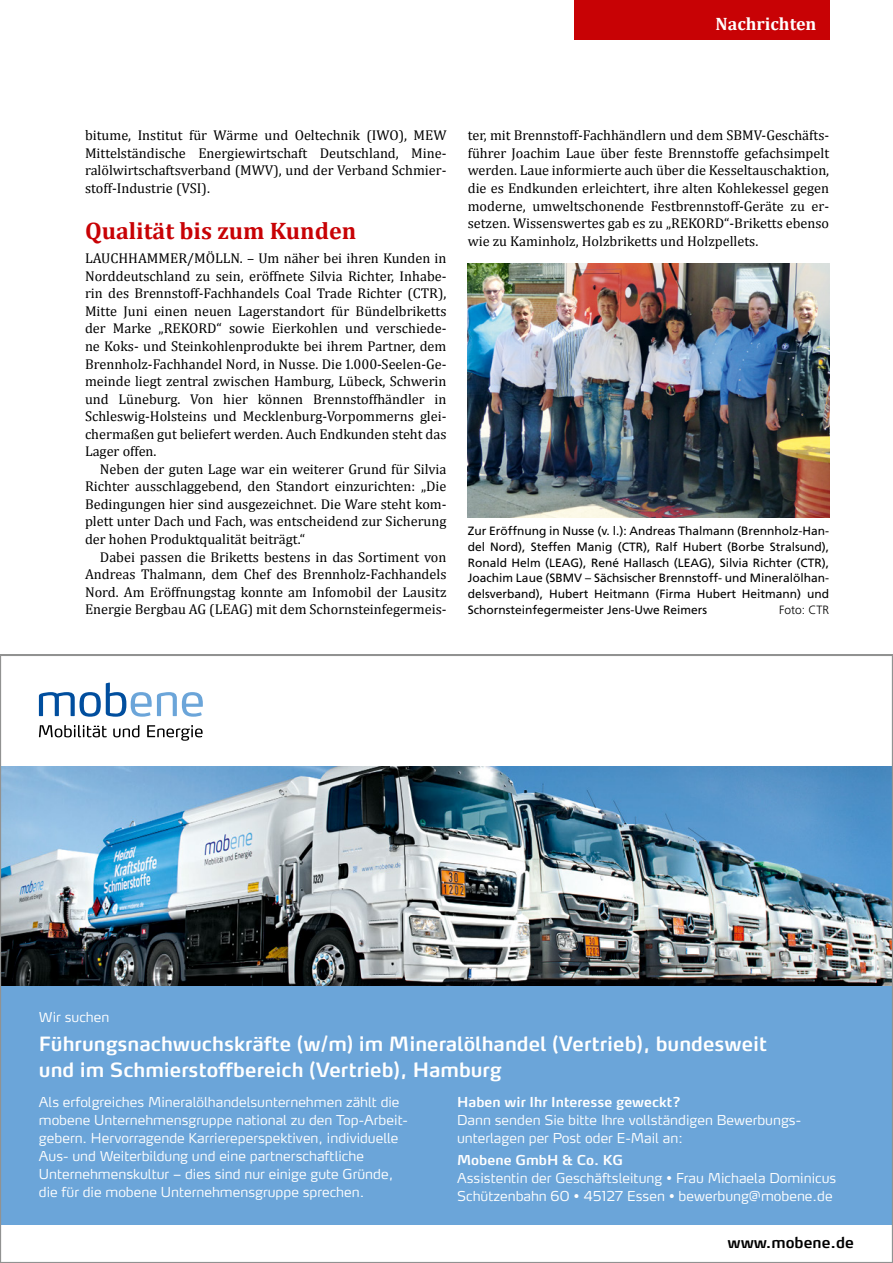
<style>
.page{position:relative;width:893px;height:1263px;background:#fff}
.page>*{position:absolute;margin:0;border:0;box-sizing:border-box;transform-origin:0 0}
._02_Headline_Nachric{font:700 24px "Cambria";color:#c80205}
.t1{font:600 19.5px/25.5px "Max OT";color:#fff}
.t2{font:700 18px "Cambria";color:#fff}
.t3{font:600 15px "Max OT";color:#000}
.Grundschrift_Einzug{font:14.25px/17.5px "Cambria";color:#000;text-align:justify}
.Grundschrift{font:14.25px/17.5px "Cambria";color:#000;text-align:justify}
.t4{font:300 13.5px/18px "Max OT";color:#fff}
.BU{font:12px/15.8px "Frutiger LT Std";color:#000;text-align:justify}
.BU-2{font:300 12px "Frutiger LT Std";color:#000}
.s1{font-weight:600}
</style>
<div class="page">
<div style="left:574px;top:0;width:255px;height:40px;background:#c80205"></div>
<img style="left:468px;top:263px;width:361px;height:255px">
<div style="left:0;top:985px;width:893px;height:240px;background:#6ba5d9"></div>
<svg style="left:39px;top:682px;width:164px;height:35px"></svg>
<svg style="left:39px;top:725px;width:68px;height:12px"></svg>
<svg style="left:113px;top:725px;width:26px;height:12px"></svg>
<svg style="left:147px;top:725px;width:56px;height:16px"></svg>
<img style="left:3px;top:766px;width:887px;height:219px">
<p class="t2" style="left:715px;top:11px;width:102px">Nachrichten</p>
<p class="Grundschrift" style="left:85px;top:127px;width:363px">bitume, Institut für Wärme und Oeltechnik (IWO), MEW Mittelständische Energiewirtschaft Deutschland, Mine&shy;ralölwirtschaftsverband (MWV), und der Verband Schmier&shy;stoff-Industrie (VSI).</p>
<p class="_02_Headline_Nachric" style="left:85px;top:214px;width:273px">Qualität bis zum Kunden</p>
<p class="Grundschrift" style="left:85px;top:249px;width:363px">LAUCHHAMMER/MÖLLN. – Um näher bei ihren Kunden in Norddeutschland zu sein, eröffnete Silvia Richter, Inhabe&shy;rin des Brennstoff-Fachhandels Coal Trade Richter (CTR), Mitte Juni einen neuen Lagerstandort für Bündelbriketts der Marke „REKORD“ sowie Eierkohlen und verschiede&shy;ne Koks- und Steinkohlenprodukte bei ihrem Partner, dem Brennholz-Fachhandel Nord, in Nusse. Die 1.000-Seelen-Ge&shy;meinde liegt zentral zwischen Hamburg, Lübeck, Schwerin und Lüneburg. Von hier können Brennstoffhändler in Schleswig-Holsteins und Mecklenburg-Vorpommerns glei&shy;chermaßen gut beliefert werden. Auch Endkunden steht das Lager offen.</p>
<p class="Grundschrift_Einzug" style="left:85px;top:460px;width:363px;text-indent:15px">Neben der guten Lage war ein weiterer Grund für Silvia Richter ausschlaggebend, den Standort einzurichten: „Die Bedingungen hier sind ausgezeichnet. Die Ware steht kom&shy;plett unter Dach und Fach, was entscheidend zur Sicherung der hohen Produktqualität beiträgt.“</p>
<p class="Grundschrift_Einzug" style="left:85px;top:548px;width:363px;text-indent:15px">Dabei passen die Briketts bestens in das Sortiment von Andreas Thalmann, dem Chef des Brennholz-Fachhandels Nord. Am Eröffnungstag konnte am Infomobil der Lausitz Energie Bergbau AG (LEAG) mit dem Schornsteinfegermeis-</p>
<p class="Grundschrift_Einzug" style="left:468px;top:127px;width:363px">ter, mit Brennstoff-Fachhändlern und dem SBMV-Geschäfts&shy;führer Joachim Laue über feste Brennstoffe gefachsimpelt werden. Laue informierte auch über die Kesseltauschaktion, die es Endkunden erleichtert, ihre alten Kohlekessel gegen moderne, umweltschonende Festbrennstoff-Geräte zu er&shy;setzen. Wissenswertes gab es zu „REKORD“-Briketts ebenso wie zu Kaminholz, Holzbriketts und Holzpellets.</p>
<p class="BU" style="left:468px;top:523px;width:363px">Zur Eröffnung in Nusse (v. l.): Andreas Thalmann (Brennholz-Han&shy;del Nord), Steffen Manig (CTR), Ralf Hubert (Borbe Stralsund), Ronald Helm (LEAG), René Hallasch (LEAG), Silvia Richter (CTR), Joachim Laue (SBMV – Sächsischer Brennstoff- und Mineralölhan&shy;delsverband), Hubert Heitmann (Firma Hubert Heitmann) und Schornsteinfegermeister Jens-Uwe Reimers</p>
<p class="BU-2" style="left:779px;top:603px;width:52px">Foto: CTR</p>
<p class="t4" style="left:39px;top:1007px;width:72px">Wir suchen</p>
<p class="t1" style="left:39px;top:1031px;width:730px">Führungsnachwuchskräfte (w/m) im Mineralölhandel (Vertrieb), bundesweit und im Schmierstoffbereich (Vertrieb), Hamburg</p>
<p class="t4" style="left:39px;top:1092px;width:370px">Als erfolgreiches Mineralölhandelsunternehmen zählt die mobene Unternehmensgruppe national zu den Top-Arbeit&shy;gebern. Hervorragende Karriereperspektiven, individuelle Aus- und Weiterbildung und eine partnerschaftliche Unternehmenskultur – dies sind nur einige gute Gründe, die für die mobene Unternehmensgruppe sprechen.</p>
<p class="t4" style="left:457px;top:1092px;width:345px"><span class="s1">Haben wir Ihr Interesse geweckt?<br></span>Dann senden Sie bitte Ihre vollständigen Bewerbungs&shy;unterlagen per Post oder E-Mail an:</p>
<p class="t4" style="left:457px;top:1151px;width:381px"><span class="s1">Mobene GmbH &amp; Co. KG<br></span>Assistentin der Geschäftsleitung • Frau Michaela Dominicus<br>Schützenbahn 60 • 45127 Essen • bewerbung@mobene.de</p>
<p class="t3" style="left:727px;top:1233px;width:128px">www.mobene.de</p>
</div>
